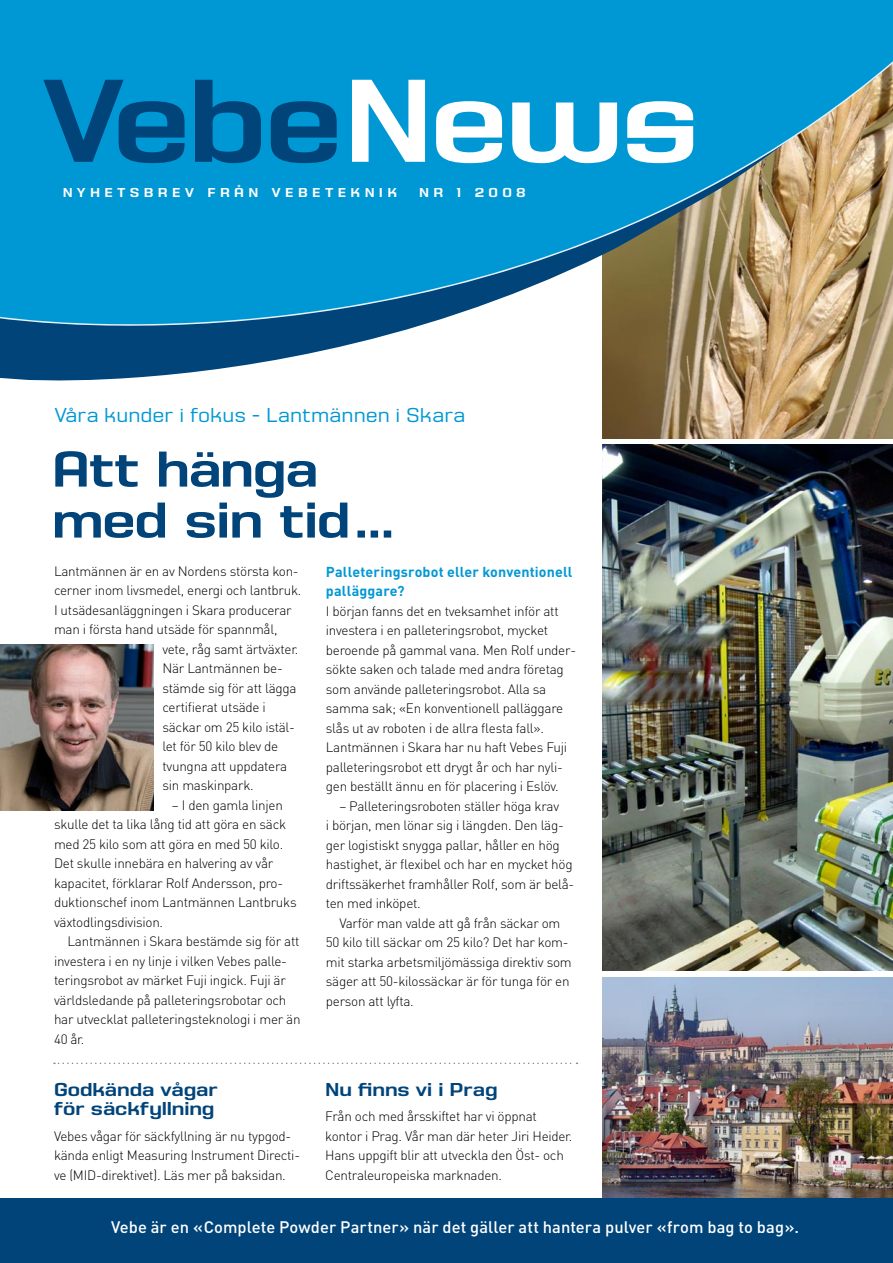
<style>
.page{position:relative;width:893px;height:1263px;background:#fff}
.page>*{position:absolute;margin:0;border:0;box-sizing:border-box;transform-origin:0 0}
.t1{font:123px "House Gothic HG23 Ext BOLD1";color:#00447a}
.t2{font:700 52.5px/51px "House Gothic HG23 Text";letter-spacing:-.02em;color:#00447a}
.t3{font:300 21px "House Gothic HG23 Text";color:#0098d4}
.t4{font:700 19.5px/19.5px "House Gothic HG23 Text";letter-spacing:-.005em;color:#00447a}
.t5{font:500 16.5px "DIN";color:#fff}
.t6{font:700 14.25px/19.5px "DIN";letter-spacing:.01em;color:#0098d4}
.t7{font:300 13.5px/19.5px "DIN";letter-spacing:-.02em;color:#000}
.t8{font:700 13.5px "House Gothic HG23 Text";letter-spacing:.32em;color:#fff}
.s1{color:#fff}
</style>
<div class="page">
<img style="left:603px;top:977px;width:290px;height:222px">
<img style="left:603px;top:444px;width:290px;height:527px">
<img style="left:603px;top:385px;width:290px;height:53px">
<div style="left:0;top:1199px;width:893px;height:64px;background:#00447a"></div>
<svg style="left:0;top:0;width:893px;height:385px;background:#3398bc"></svg>
<svg style="left:54px;top:1062px;width:523px;height:2px"></svg>
<img style="left:0;top:644px;width:154px;height:166px">
<h1 class="t1" style="left:42px;top:54px;width:657px">Vebe<span class="s1">News</span></h1>
<p class="t8" style="left:63px;top:185px;width:133px">NYHETSBREV</p>
<p class="t8" style="left:207px;top:185px;width:191px">FRÅN VEBETEKNIK</p>
<p class="t8" style="left:419px;top:185px;width:108px">NR 1 2008</p>
<h3 class="t3" style="left:54px;top:404px;width:413px">Våra kunder i fokus - Lantmännen i Skara</h3>
<h2 class="t2" style="left:52px;top:443px;width:343px">Att hänga med sin tid…</h2>
<p class="t7" style="left:54px;top:561px;width:246px">Lantmännen är en av Nordens största kon-</p>
<p class="t7" style="left:54px;top:581px;width:249px">cerner inom livsmedel, energi och lantbruk.</p>
<p class="t7" style="left:54px;top:600px;width:239px">I utsädesanläggningen i Skara producerar</p>
<p class="t7" style="left:54px;top:620px;width:225px">man i första hand utsäde för spannmål,</p>
<p class="t7" style="left:162px;top:639px;width:138px">vete, råg samt ärtväxter.</p>
<p class="t7" style="left:162px;top:659px;width:122px">När Lantmännen be-</p>
<p class="t7" style="left:162px;top:678px;width:136px">stämde sig för att lägga</p>
<p class="t7" style="left:162px;top:698px;width:105px">certifierat utsäde i</p>
<p class="t7" style="left:162px;top:717px;width:134px">säckar om 25 kilo istäl-</p>
<p class="t7" style="left:162px;top:737px;width:117px">let för 50 kilo blev de</p>
<p class="t7" style="left:162px;top:756px;width:126px">tvungna att uppdatera</p>
<p class="t7" style="left:162px;top:776px;width:93px">sin maskinpark.</p>
<p class="t7" style="left:54px;top:795px;width:244px;text-indent:118px">– I den gamla linjen skulle det ta lika lång tid att göra en säck med 25 kilo som att göra en med 50 kilo.<br>Det skulle innebära en halvering av vår kapacitet, förklarar Rolf Andersson, pro&shy;duktionschef inom Lantmännen Lantbruks växtodlingsdivision.</p>
<p class="t7" style="left:54px;top:931px;width:248px;text-indent:14px">Lantmännen i Skara bestämde sig för att investera i en ny linje i vilken Vebes palle&shy;teringsrobot av märket Fuji ingick. Fuji är världsledande på palleteringsrobotar och har utvecklat palleteringsteknologi i mer än 40 år.</p>
<h3 class="t4" style="left:54px;top:1079px;width:165px">Godkända vågar för säckfyllning</h3>
<p class="t7" style="left:54px;top:1126px;width:248px">Vebes vågar för säckfyllning är nu typgod&shy;kända enligt Measuring Instrument Directi&shy;ve (MID-direktivet). Läs mer på baksidan.</p>
<p class="t6" style="left:326px;top:561px;width:248px">Palleteringsrobot eller konventionell palläggare?</p>
<p class="t7" style="left:326px;top:601px;width:252px">I början fanns det en tveksamhet inför att investera i en palleteringsrobot, mycket beroende på gammal vana. Men Rolf under&shy;sökte saken och talade med andra företag som använde palleteringsrobot. Alla sa samma sak; «En konventionell palläggare slås ut av roboten i de allra flesta fall».<br>Lantmännen i Skara har nu haft Vebes Fuji palleteringsrobot ett drygt år och har nyli&shy;gen beställt ännu en för placering i Eslöv.</p>
<p class="t7" style="left:326px;top:796px;width:250px;text-indent:14px">– Palleteringsroboten ställer höga krav<br>i början, men lönar sig i längden. Den läg&shy;ger logistiskt snygga pallar, håller en hög hastighet, är flexibel och har en mycket hög driftssäkerhet framhåller Rolf, som är belå&shy;ten med inköpet.</p>
<p class="t7" style="left:326px;top:913px;width:247px;text-indent:14px">Varför man valde att gå från säckar om 50 kilo till säckar om 25 kilo? Det har kom&shy;mit starka arbetsmiljömässiga direktiv som säger att 50-kilossäckar är för tunga för en person att lyfta.</p>
<h3 class="t4" style="left:325px;top:1079px;width:174px">Nu finns vi i Prag</h3>
<p class="t7" style="left:325px;top:1106px;width:249px">Från och med årsskiftet har vi öppnat kontor i Prag. Vår man där heter Jiri Heider.<br>Hans uppgift blir att utveckla den Öst- och Centraleuropeiska marknaden.</p>
<p class="t5" style="left:111px;top:1217px;width:689px">Vebe är en «Complete Powder Partner» när det gäller att hantera pulver «from bag to bag».</p>
</div>
